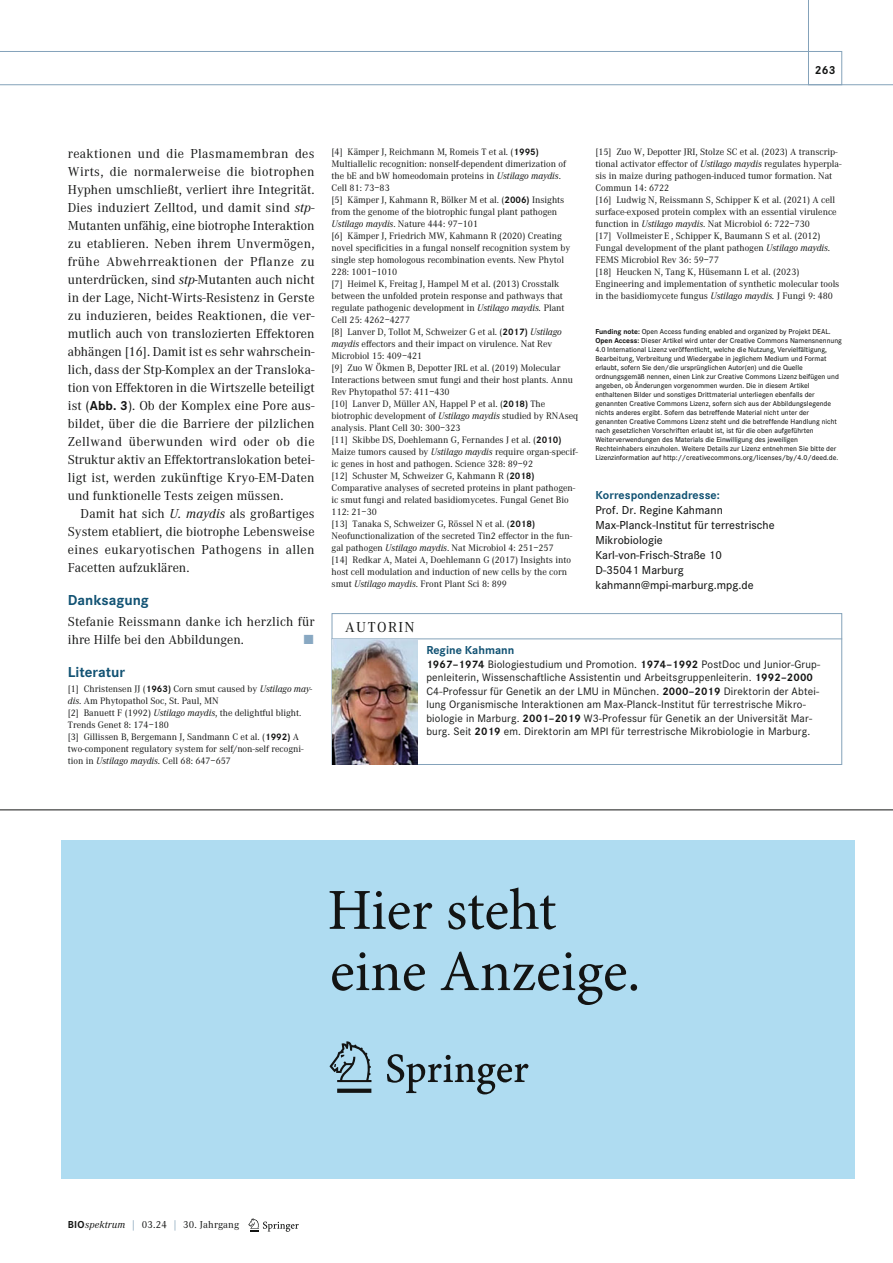
<style>
.page{position:relative;width:893px;height:1263px;background:#fff}
.page>*{position:absolute;margin:0;border:0;box-sizing:border-box;transform-origin:0 0}
.t1{font:700 15px "Corporate S";color:#115273}
.t2{font:15px "Corporate A";letter-spacing:.1em;color:#131413}
.t3{font:13.5px/18px "Corporate A";letter-spacing:.01em;color:#131413;text-align:justify}
.t4{font:13.5px "The Sans Expert";color:#88a8c2}
.t5{font:500 12px/15px "Corporate S";letter-spacing:.005em;color:#131413}
.t6{font:700 12px "Corporate S";letter-spacing:.005em;color:#115273}
.t7{font:700 12px "Corporate S";color:#131413}
.t8{font:11.25px/13.5px "Corporate S";letter-spacing:.015em;color:#131413}
.t9{font:10.5px "Corporate A";letter-spacing:.015em;color:#131413}
.t10{font:9.75px/12px "Corporate A";letter-spacing:-.005em;color:#131413}
.t11{font:500 7.5px/9px "Corporate S";color:#131413}
.s1{font-style:italic}
.s2{font-family:"Corporate S";font-weight:700}
.s3{font-weight:700}
.s4{color:#658ba6}
</style>
<div class="page">
<svg style="left:248px;top:1218px;width:51px;height:14px"></svg>
<div style="left:331px;top:613px;width:511px;height:152px;border:1px solid #84a2ba"></div>
<hr style="left:331px;top:639px;width:511px;height:1px;background:#84a2ba">
<img style="left:332px;top:639px;width:85px;height:126px">
<hr style="left:0;top:810px;width:892px;height:1px;background:#131413">
<div style="left:61px;top:840px;width:793px;height:339px;background:#afdcf1"></div>
<svg style="left:329px;top:887px;width:308px;height:118px"></svg>
<svg style="left:329px;top:1041px;width:199px;height:53px"></svg>
<svg style="left:0;top:0;width:892px;height:85px"></svg>
<p class="t7" style="left:814px;top:66px;width:22px">263</p>
<p class="t3" style="left:68px;top:146px;width:248px">reaktionen und die Plasmamembran des Wirts, die normalerweise die biotrophen Hyphen umschließt, verliert ihre Integrität.<br>Dies induziert Zelltod, und damit sind <span class="s1">stp</span>-Mutanten unfähig, eine biotrophe Interaktion zu etablieren. Neben ihrem Unvermögen, frühe Abwehrreaktionen der Pflanze zu unterdrücken, sind <span class="s1">stp-</span>Mutanten auch nicht in der Lage, Nicht-Wirts-Resistenz in Gerste zu induzieren, beides Reaktionen, die ver&shy;mutlich auch von translozierten Effektoren abhängen [16]. Damit ist es sehr wahrschein&shy;lich, dass der Stp-Komplex an der Transloka&shy;tion von Effektoren in die Wirtszelle beteiligt ist (<span class="s2">Abb. 3</span>). Ob der Komplex eine Pore aus&shy;bildet, über die die Barriere der pilzlichen Zellwand überwunden wird oder ob die Struktur aktiv an Effektortranslokation betei&shy;ligt ist, werden zukünftige Kryo-EM-Daten und funktionelle Tests zeigen müssen.</p>
<h2 class="t3" style="left:68px;top:506px;width:248px;text-indent:13px">Damit hat sich <span class="s1">U. maydis</span> als großartiges System etabliert, die biotrophe Lebensweise eines eukaryotischen Pathogens in allen Facetten aufzuklären.</h2>
<h1 class="t1" style="left:68px;top:595px;width:83px">Danksagung</h1>
<h2 class="t3" style="left:68px;top:614px;width:248px">Stefanie Reissmann danke ich herzlich für ihre Hilfe bei den Abbildungen.</h2>
<h2 class="t4" style="left:303px;top:632px;width:13px">ó</h2>
<h1 class="t1" style="left:68px;top:667px;width:59px">Literatur</h1>
<p class="t10" style="left:68px;top:684px;width:246px">[1] Christensen JJ (<span class="s2">1963)</span> Corn smut caused by <span class="s1">Ustilago may&shy;dis</span>. Am Phytopathol Soc, St. Paul, MN<br>[2] Banuett F (1992) <span class="s1">Ustilago maydis</span>, the delightful blight.<br>Trends Genet 8: 174–180<br>[3] Gillissen B, Bergemann J, Sandmann C et al. (<span class="s2">1992)</span> A two-component regulatory system for self/non-self recogni&shy;tion in <span class="s1">Ustilago maydis</span>. Cell 68: 647–657</p>
<p class="t10" style="left:331px;top:147px;width:248px">[4] Kämper J, Reichmann M, Romeis T et al. (<span class="s2">1995)<br></span>Multiallelic recognition: nonself-dependent dimerization of the bE and bW homeodomain proteins in <span class="s1">Ustilago maydis</span>.<br>Cell 81: 73–83<br>[5] Kämper J, Kahmann R, Bölker M et al. (<span class="s2">2006)</span> Insights from the genome of the biotrophic fungal plant pathogen <span class="s1">Ustilago maydis</span>. Nature 444: 97–101<br>[6] Kämper J, Friedrich MW, Kahmann R (2020) Creating novel specificities in a fungal nonself recognition system by single step homologous recombination events. New Phytol 228: 1001–1010<br>[7] Heimel K, Freitag J, Hampel M et al. (2013) Crosstalk between the unfolded protein response and pathways that regulate pathogenic development in <span class="s1">Ustilago maydis.</span> Plant Cell 25: 4262–4277<br>[8] Lanver D, Tollot M, Schweizer G et al. (<span class="s2">2017)</span> <span class="s1">Ustilago maydis</span> effectors and their impact on virulence. Nat Rev Microbiol 15: 409–421<br>[9] Zuo W Ökmen B, Depotter JRL et al. (2019) Molecular Interactions between smut fungi and their host plants. Annu Rev Phytopathol 57: 411–430<br>[10] Lanver D, Müller AN, Happel P et al. (<span class="s2">2018)</span> The biotrophic development of <span class="s1">Ustilago maydis</span> studied by RNAseq analysis. Plant Cell 30: 300–323<br>[11] Skibbe DS, Doehlemann G, Fernandes J et al. (<span class="s2">2010)<br></span>Maize tumors caused by <span class="s1">Ustilago maydis</span> require organ-specif&shy;ic genes in host and pathogen. Science 328: 89–92<br>[12] Schuster M, Schweizer G, Kahmann R (<span class="s2">2018)<br></span>Comparative analyses of secreted proteins in plant pathogen&shy;ic smut fungi and related basidiomycetes. Fungal Genet Bio 112: 21–30<br>[13] Tanaka S, Schweizer G, Rössel N et al. (<span class="s2">2018)<br></span>Neofunctionalization of the secreted Tin2 effector in the fun&shy;gal pathogen <span class="s1">Ustilago maydis</span>. Nat Microbiol 4: 251–257<br>[14] Redkar A, Matei A, Doehlemann G (2017) Insights into host cell modulation and induction of new cells by the corn smut <span class="s1">Ustilago maydis</span>. Front Plant Sci 8: 899</p>
<h1 class="t2" style="left:345px;top:622px;width:71px">AUTORIN</h1>
<p class="t10" style="left:595px;top:147px;width:247px">[15] Zuo W, Depotter JRI, Stolze SC et al. (2023) A transcrip&shy;tional activator effector of <span class="s1">Ustilago maydis</span> regulates hyperpla&shy;sis in maize during pathogen-induced tumor formation. Nat Commun 14: 6722<br>[16] Ludwig N, Reissmann S, Schipper K et al. (2021) A cell surface-exposed protein complex with an essential virulence function in <span class="s1">Ustilago maydis</span>. Nat Microbiol 6: 722–730<br>[17] Vollmeister E , Schipper K, Baumann S et al. (2012)<br>Fungal development of the plant pathogen <span class="s1">Ustilago maydis</span>.<br>FEMS Microbiol Rev 36: 59–77<br>[18] Heucken N, Tang K, Hüsemann L et al. (2023)<br>Engineering and implementation of synthetic molecular tools in the basidiomycete fungus <span class="s1">Ustilago maydis.</span> J Fungi 9: 480</p>
<p class="t11" style="left:595px;top:328px;width:248px"><span class="s3">Funding note:</span> Open Access funding enabled and organized by Projekt DEAL.<br><span class="s3">Open Access:</span> Dieser Artikel wird unter der Creative Commons Namensnennung 4.0 International Lizenz veröffentlicht, welche die Nutzung, Vervielfältigung, Bearbeitung, Verbreitung und Wiedergabe in jeglichem Medium und Format erlaubt, sofern Sie den/die ursprünglichen Autor(en) und die Quelle ordnungsgemäß nennen, einen Link zur Creative Commons Lizenz beifügen und angeben, ob Änderungen vorgenommen wurden. Die in diesem Artikel enthaltenen Bilder und sonstiges Drittmaterial unterliegen ebenfalls der genannten Creative Commons Lizenz, sofern sich aus der Abbildungslegende nichts anderes ergibt. Sofern das betreffende Material nicht unter der genannten Creative Commons Lizenz steht und die betreffende Handlung nicht nach gesetzlichen Vorschriften erlaubt ist, ist für die oben aufgeführten Weiterverwendungen des Materials die Einwilligung des jeweiligen Rechteinhabers einzuholen. Weitere Details zur Lizenz entnehmen Sie bitte der Lizenzinformation auf http://creativecommons.org/licenses/by/4.0/deed.de.</p>
<p class="t6" style="left:595px;top:490px;width:126px">Korrespondenzadresse:</p>
<p class="t5" style="left:595px;top:503px;width:181px">Prof. Dr. Regine Kahmann<br>Max-Planck-Institut für terrestrische<br>Mikrobiologie<br>Karl-von-Frisch-Straße 10<br>D-35041 Marburg kahmann@mpi-marburg.mpg.de</p>
<p class="t6" style="left:426px;top:646px;width:89px">Regine Kahmann</p>
<p class="t8" style="left:426px;top:658px;width:395px"><span class="s3">1967–1974</span> Biologiestudium und Promotion. <span class="s3">1974–1992</span> PostDoc und Junior-Grup&shy;penleiterin, Wissenschaftliche Assistentin und Arbeitsgruppenleiterin. <span class="s3">1992–2000<br></span>C4-Professur für Genetik an der LMU in München. <span class="s3">2000–2019</span> Direktorin der Abtei&shy;lung Organismische Interaktionen am Max-Planck-Institut für terrestrische Mikro&shy;biologie in Marburg. <span class="s3">2001–2019</span> W3-Professur für Genetik an der Universität Mar&shy;burg. Seit <span class="s3">2019</span> em. Direktorin am MPI für terrestrische Mikrobiologie in Marburg.</p>
<p class="t9" style="left:68px;top:1221px;width:173px"><span class="s2">BIO</span><span class="s1">spektrum</span> <span class="s4">|</span> 03.24 <span class="s4">|</span> 30. Jahrgang</p>
</div>
